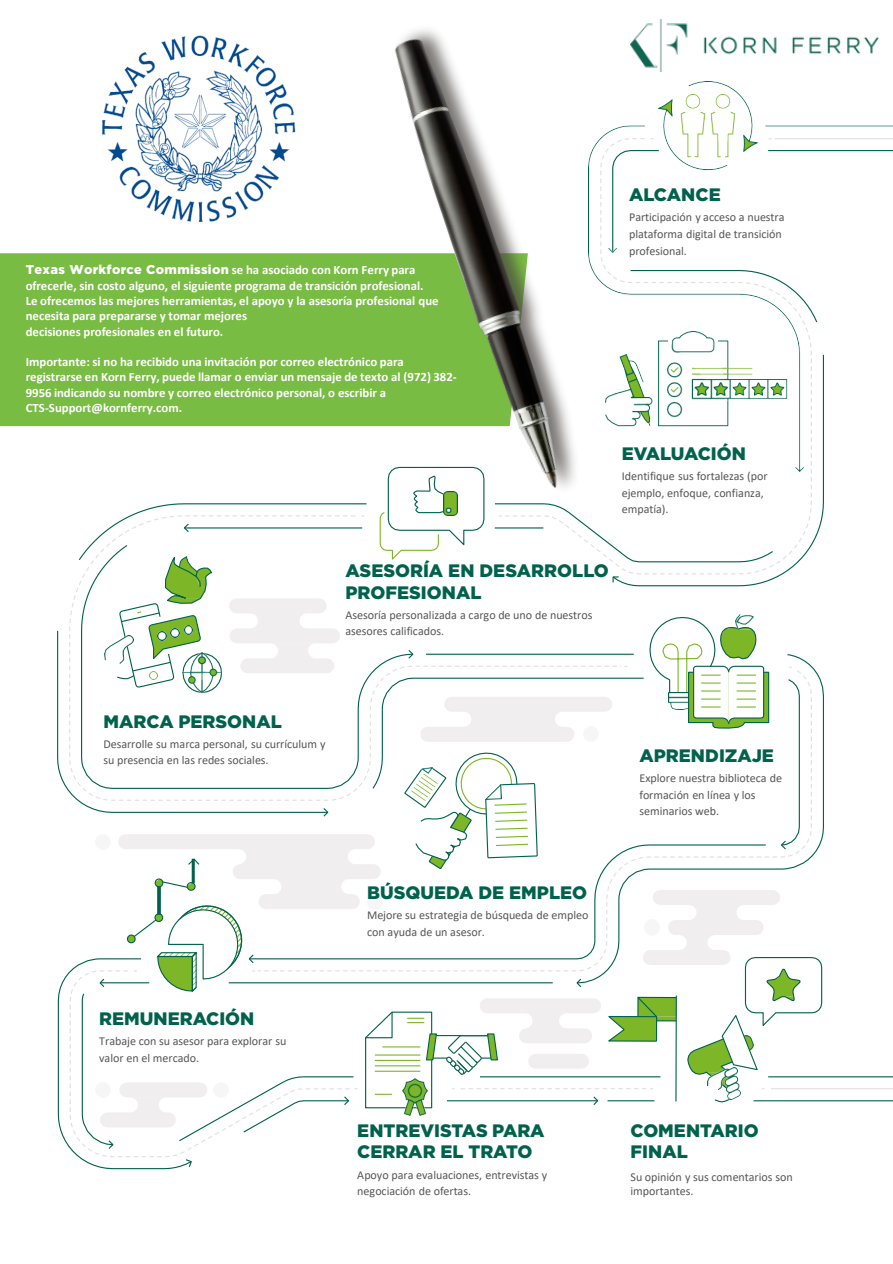
<style>
.page{position:relative;width:893px;height:1264px;background:#fff}
.page>*{position:absolute;margin:0;border:0;box-sizing:border-box;transform-origin:0 0}
.t1{font:900 18px/21.6px "Gotham";color:#00624d}
.t2{font:700 12.75px/15.3px "Calibri";color:#fff}
.t3{font:12px/16.5px "Calibri";letter-spacing:-.005em;color:#565655}
.s1{font-family:"Gotham";font-weight:900}
</style>
<div class="page">
<hr style="left:771px;top:1087px;width:121px;height:1px;background:#e3dfde">
<hr style="left:768px;top:1075px;width:124px;height:2px;background:#00624c">
<hr style="left:753px;top:1099px;width:139px;height:2px;background:#00624c">
<img style="left:648px;top:82px;width:244px;height:390px">
<svg style="left:57px;top:466px;width:765px;height:703px"></svg>
<div style="left:0;top:253px;width:325px;height:173px;background:#79bc43"></div>
<img style="left:325px;top:29px;width:323px;height:529px">
<img style="left:101px;top:35px;width:195px;height:187px">
<img style="left:630px;top:19px;width:249px;height:52px">
<p class="t2" style="left:26px;top:262px;width:414px"><span class="s1">Texas Workforce Commission</span> se ha asociado con Korn Ferry para ofrecerle, sin costo alguno, el siguiente programa de transición profesional.<br>Le ofrecemos las mejores herramientas, el apoyo y la asesoría profesional que necesita para prepararse y tomar mejores<br>decisiones profesionales en el futuro.</p>
<p class="t2" style="left:26px;top:354px;width:432px">Importante: si no ha recibido una invitación por correo electrónico para registrarse en Korn Ferry, puede llamar o enviar un mensaje de texto al (972) 382-<br>9956 indicando su nombre y correo electrónico personal, o escribir a</p>
<p class="t2" style="left:26px;top:400px;width:158px">CTS-Support@kornferry.com.</p>
<p class="t1" style="left:629px;top:183px;width:93px">ALCANCE</p>
<p class="t3" style="left:629px;top:209px;width:157px">Participación y acceso a nuestra plataforma digital de transición profesional.</p>
<p class="t1" style="left:621px;top:442px;width:126px">EVALUACIÓN</p>
<p class="t3" style="left:621px;top:467px;width:147px">Identifique sus fortalezas (por ejemplo, enfoque, confianza, empatía).</p>
<p class="t1" style="left:345px;top:559px;width:265px">ASESORÍA EN DESARROLLO<br>PROFESIONAL</p>
<p class="t3" style="left:345px;top:606px;width:248px">Asesoría personalizada a cargo de uno de nuestros asesores calificados.</p>
<p class="t1" style="left:103px;top:709px;width:180px">MARCA PERSONAL</p>
<p class="t3" style="left:103px;top:735px;width:224px">Desarrolle su marca personal, su currículum y su presencia en las redes sociales.</p>
<p class="t1" style="left:99px;top:1006px;width:156px">REMUNERACIÓN</p>
<p class="t3" style="left:99px;top:1032px;width:189px">Trabaje con su asesor para explorar su valor en el mercado.</p>
<p class="t1" style="left:367px;top:880px;width:221px">BÚSQUEDA DE EMPLEO</p>
<p class="t3" style="left:367px;top:906px;width:223px">Mejore su estrategia de búsqueda de empleo con ayuda de un asesor.</p>
<p class="t1" style="left:357px;top:1118px;width:189px">ENTREVISTAS PARA<br>CERRAR EL TRATO</p>
<p class="t3" style="left:357px;top:1165px;width:191px">Apoyo para evaluaciones, entrevistas y negociación de ofertas.</p>
<p class="t1" style="left:639px;top:744px;width:136px">APRENDIZAJE</p>
<p class="t3" style="left:639px;top:769px;width:144px">Explore nuestra biblioteca de formación en línea y los seminarios web.</p>
<p class="t1" style="left:630px;top:1118px;width:129px">COMENTARIO<br>FINAL</p>
<p class="t3" style="left:630px;top:1168px;width:164px;line-height:14.4px">Su opinión y sus comentarios son importantes.</p>
</div>
